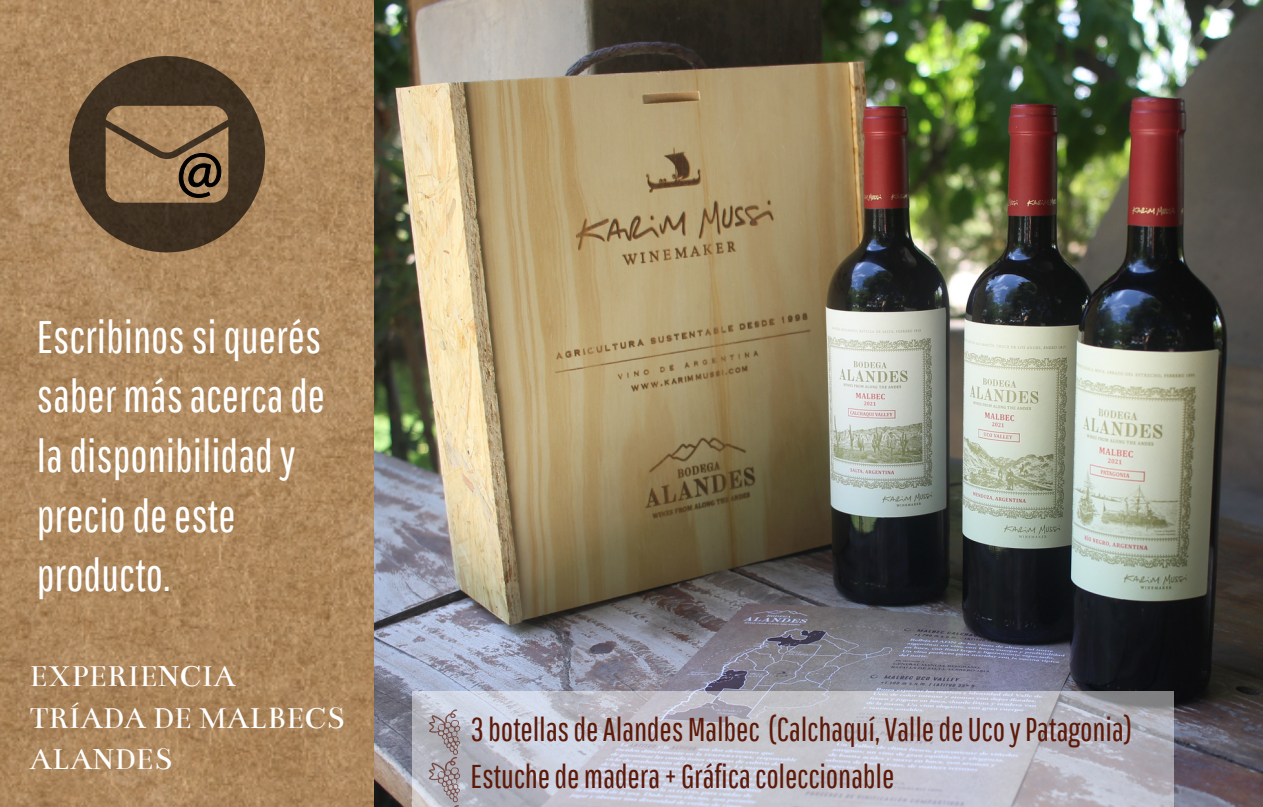
<style>
.page{position:relative;width:1263px;height:807px;background:#fff}
.page>*{position:absolute;margin:0;border:0;box-sizing:border-box;transform-origin:0 0}
.t1{font:45.6px/59.6px "Pathway Gothic One";color:#fff}
.t2{font:33px/47.2px "Pathway Gothic One";letter-spacing:-.01em;color:#5d1a09}
.t3{font:32.4px/41.5px "Bentham";color:#fff}
</style>
<div class="page">
<img style="left:0;top:0;width:374px;height:807px">
<img style="left:374px;top:0;width:889px;height:807px">
<svg style="left:69px;top:56px;width:196px;height:196px;background:#725a3f"></svg>
<svg style="left:412px;top:691px;width:761px;height:116px;background:#c0c1cc"></svg>
<svg style="left:428px;top:709px;width:34px;height:98px;background:#aaa3a9"></svg>
<h1 class="t1" style="left:37px;top:306px;width:290px">Escribinossiquerés sabermásacercade ladisponibilidady preciodeeste producto.</h1>
<p class="t3" style="left:29px;top:655px;width:317px">EXPERIENCIA<br>TRÍADA DE MALBECS<br>ALANDES</p>
<p class="t2" style="left:470px;top:704px;width:663px">3 botellasdeAlandesMalbec (Calchaquí,Vallede UcoyPatagonia)<br>Estuchedemadera+ Gráficacoleccionable</p>
</div>
